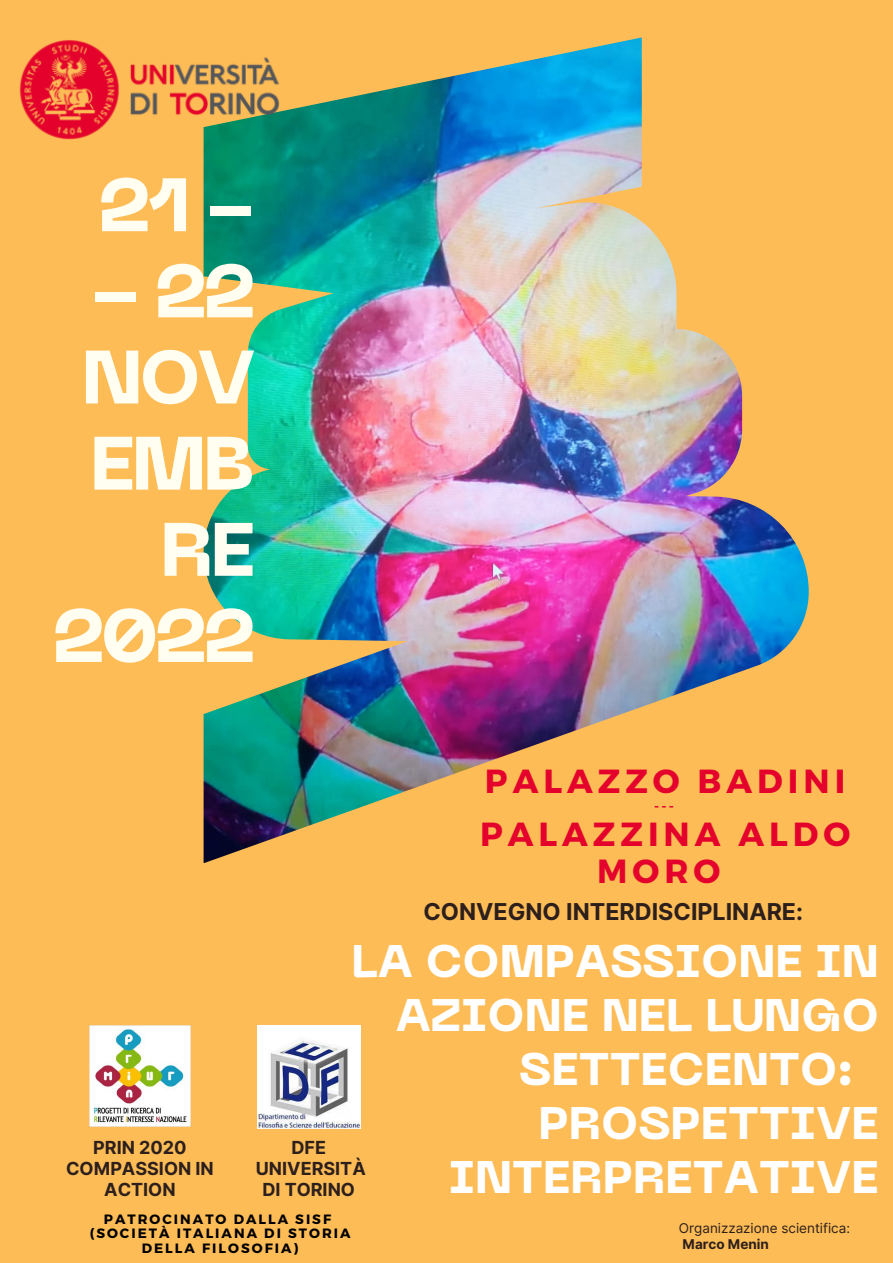
<style>
.page{position:relative;width:893px;height:1263px;background:#fdbc56}
.page>*{position:absolute;margin:0;border:0;box-sizing:border-box;transform-origin:0 0}
.t1{font:800 75px/86.1px "PP Neue Machina";letter-spacing:-.045em;color:#fffef1;text-align:right}
.t2{font:800 45.3px "PP Neue Machina";color:#fff}
.t3{font:700 33.38px "Montserrat";letter-spacing:.15em;color:#e4022c}
.t4{font:700 23.25px "Inter";color:#2c1f1c}
.t5{font:700 18px "Inter";color:#2c1f1c}
.t6{font:700 13.88px "Montserrat";color:#e4022c}
.t7{font:700 13.5px "Montserrat";letter-spacing:.15em;color:#000}
.t8{font:13.5px "Inter";color:#2c1f1c}
.t9{font:700 13.5px "Inter";color:#2c1f1c}
</style>
<div class="page">
<img style="left:204px;top:37px;width:604px;height:826px">
<img style="left:19px;top:37px;width:268px;height:144px">
<img style="left:89px;top:1025px;width:102px;height:101px">
<img style="left:257px;top:1025px;width:103px;height:103px">
<p class="t1" style="left:98px;top:169px;width:159px">21 -</p>
<p class="t1" style="left:52px;top:255px;width:205px">- 22<br>NOV<br>EMB<br>RE<br>2022</p>
<p class="t3" style="left:485px;top:760px;width:362px">PALAZZO BADINI</p>
<p class="t6" style="left:654px;top:797px;width:21px">---</p>
<p class="t3" style="left:480px;top:812px;width:372px">PALAZZINA ALDO</p>
<h1 class="t3" style="left:597px;top:849px;width:125px">MORO</h1>
<p class="t4" style="left:423px;top:898px;width:381px">CONVEGNO INTERDISCIPLINARE:</p>
<p class="t2" style="left:351px;top:943px;width:529px">LA COMPASSIONE IN</p>
<p class="t2" style="left:396px;top:997px;width:484px">AZIONE NEL LUNGO</p>
<p class="t2" style="left:519px;top:1051px;width:336px">SETTECENTO:</p>
<p class="t2" style="left:538px;top:1105px;width:342px">PROSPETTIVE</p>
<p class="t5" style="left:93px;top:1136px;width:95px">PRIN 2020</p>
<p class="t5" style="left:291px;top:1136px;width:36px">DFE</p>
<p class="t5" style="left:66px;top:1158px;width:149px">COMPASSION IN</p>
<p class="t5" style="left:256px;top:1158px;width:111px">UNIVERSITÀ</p>
<p class="t5" style="left:104px;top:1179px;width:73px">ACTION</p>
<p class="t5" style="left:262px;top:1179px;width:94px">DI TORINO</p>
<p class="t2" style="left:449px;top:1159px;width:431px">INTERPRETATIVE</p>
<p class="t7" style="left:104px;top:1210px;width:229px">PATROCINATO DALLA SISF</p>
<p class="t8" style="left:678px;top:1220px;width:173px">Organizzazione scientifica:</p>
<p class="t7" style="left:90px;top:1225px;width:262px">(SOCIETÀ ITALIANA DI STORIA</p>
<p class="t7" style="left:142px;top:1239px;width:158px">DELLA FILOSOFIA)</p>
<p class="t9" style="left:682px;top:1236px;width:88px">Marco Menin</p>
</div>
